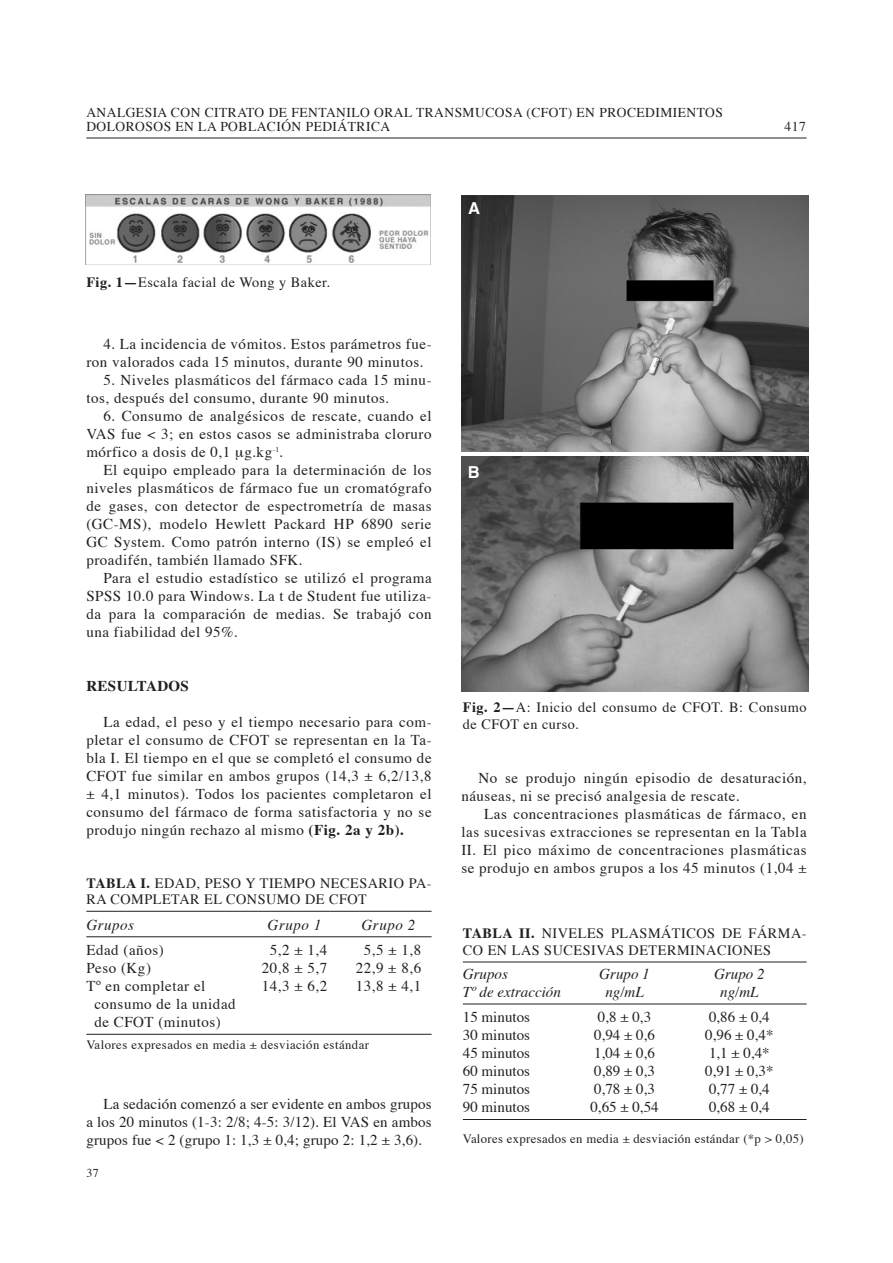
<style>
.page{position:relative;width:893px;height:1263px;background:#fff}
.page>*{position:absolute;margin:0;border:0;box-sizing:border-box;transform-origin:0 0}
.t1{font:700 16.5px "Helvetica";color:#fff}
.t2{font:15px/18px "Times";letter-spacing:.035em;color:#231f20;text-align:justify}
.t3{font:italic 15px "Times";color:#231f20}
.t4{font:15px "Times";color:#231f20}
.t5{font:700 15px "Times";letter-spacing:.025em;color:#231f20}
.t6{font:14.25px/16.5px "Times";letter-spacing:.035em;color:#231f20}
.t7{font:13.5px/13.5px "Times";letter-spacing:.035em;color:#231f20}
.t8{font:12.75px "Times";letter-spacing:.025em;color:#231f20}
.t9{font:12px "Times";color:#231f20}
.s1{font-weight:700}
</style>
<div class="page">
<hr style="left:86px;top:911px;width:345px;height:1px;background:#231f20">
<hr style="left:86px;top:936px;width:345px;height:1px;background:#231f20">
<hr style="left:86px;top:1034px;width:345px;height:1px;background:#231f20">
<hr style="left:86px;top:138px;width:720px;height:1px;background:#231f20">
<div style="left:85px;top:195px;width:346px;height:75px;background:linear-gradient(to right,#fff,#fff)"></div>
<img style="left:86px;top:195px;width:344px;height:69px">
<img style="left:461px;top:195px;width:347px;height:256px">
<img style="left:461px;top:456px;width:347px;height:236px">
<hr style="left:463px;top:962px;width:343px;height:1px;background:#231f20">
<hr style="left:463px;top:1004px;width:343px;height:1px;background:#231f20">
<hr style="left:463px;top:1119px;width:343px;height:1px;background:#231f20">
<p class="t7" style="left:86px;top:107px;width:638px">ANALGESIA CON CITRATO DE FENTANILO ORAL TRANSMUCOSA (CFOT) EN PROCEDIMIENTOS<br>DOLOROSOS EN LA POBLACIÓN PEDIÁTRICA</p>
<p class="t6" style="left:86px;top:275px;width:245px"><span class="s1">Fig. 1—</span>Escala facial de Wong y Baker.</p>
<p class="t2" style="left:86px;top:336px;width:347px;text-indent:17px">4. La incidencia de vómitos. Estos parámetros fue&shy;ron valorados cada 15 minutos, durante 90 minutos.</p>
<p class="t2" style="left:86px;top:372px;width:347px;text-indent:17px">5. Niveles plasmáticos del fármaco cada 15 minu&shy;tos, después del consumo, durante 90 minutos.</p>
<p class="t2" style="left:86px;top:408px;width:347px;text-indent:17px">6. Consumo de analgésicos de rescate, cuando el VAS fue &lt; 3; en estos casos se administraba cloruro mórfico a dosis de 0,1 g.kg<sup>-1</sup>.</p>
<p class="t2" style="left:86px;top:462px;width:347px;text-indent:17px">El equipo empleado para la determinación de los niveles plasmáticos de fármaco fue un cromatógrafo de gases, con detector de espectrometría de masas (GC-MS), modelo Hewlett Packard HP 6890 serie GC System. Como patrón interno (IS) se empleó el proadifén, también llamado SFK.</p>
<p class="t2" style="left:86px;top:570px;width:347px;text-indent:17px">Para el estudio estadístico se utilizó el programa SPSS 10.0 para Windows. La t de Student fue utiliza&shy;da para la comparación de medias. Se trabajó con una fiabilidad del 95%.</p>
<p class="t1" style="left:468px;top:201px;width:13px">A</p>
<p class="t1" style="left:468px;top:465px;width:13px">B</p>
<p class="t7" style="left:784px;top:121px;width:23px">417</p>
<p class="t5" style="left:86px;top:680px;width:104px">RESULTADOS</p>
<p class="t2" style="left:86px;top:714px;width:347px;text-indent:17px">La edad, el peso y el tiempo necesario para com&shy;pletar el consumo de CFOT se representan en la Ta&shy;bla I. El tiempo en el que se completó el consumo de CFOT fue similar en ambos grupos (14,3 ± 6,2/13,8 ± 4,1 minutos). Todos los pacientes completaron el consumo del fármaco de forma satisfactoria y no se produjo ningún rechazo al mismo <span class="s1">(Fig. 2a y 2b).</span></p>
<p class="t6" style="left:86px;top:876px;width:347px"><span class="s1">TABLA I.</span> EDAD, PESO Y TIEMPO NECESARIO PA-<br>RA COMPLETAR EL CONSUMO DE CFOT</p>
<p class="t3" style="left:86px;top:918px;width:49px">Grupos</p>
<p class="t3" style="left:268px;top:918px;width:55px">Grupo 1</p>
<p class="t3" style="left:361px;top:918px;width:55px">Grupo 2</p>
<p class="t2" style="left:86px;top:942px;width:79px">Edad (años)</p>
<p class="t2" style="left:270px;top:942px;width:59px">5,2 ± 1,4</p>
<p class="t2" style="left:364px;top:942px;width:59px">5,5 ± 1,8</p>
<p class="t2" style="left:86px;top:960px;width:66px">Peso (Kg)</p>
<p class="t2" style="left:262px;top:960px;width:67px">20,8 ± 5,7</p>
<p class="t2" style="left:355px;top:960px;width:67px">22,9 ± 8,6</p>
<p class="t2" style="left:86px;top:978px;width:120px">Tº en completar el</p>
<p class="t2" style="left:262px;top:978px;width:67px">14,3 ± 6,2</p>
<p class="t2" style="left:356px;top:978px;width:67px">13,8 ± 4,1</p>
<p class="t2" style="left:94px;top:996px;width:143px">consumo de la unidad de CFOT (minutos)</p>
<p class="t8" style="left:86px;top:1039px;width:284px">Valores expresados en media ± desviación estándar</p>
<p class="t2" style="left:86px;top:1096px;width:347px;text-indent:17px">La sedación comenzó a ser evidente en ambos grupos a los 20 minutos (1-3: 2/8; 4-5: 3/12). El VAS en ambos grupos fue &lt; 2 (grupo 1: 1,3 ± 0,4; grupo 2: 1,2 ± 3,6).</p>
<p class="t9" style="left:86px;top:1168px;width:14px">37</p>
<p class="t6" style="left:463px;top:700px;width:345px;line-height:17.2px"><span class="s1">Fig. 2—</span>A: Inicio del consumo de CFOT. B: Consumo de CFOT en curso.</p>
<p class="t2" style="left:461px;top:770px;width:347px;text-indent:17px">No se produjo ningún episodio de desaturación, náuseas, ni se precisó analgesia de rescate.</p>
<p class="t2" style="left:461px;top:806px;width:347px;text-indent:23px">Las concentraciones plasmáticas de fármaco, en las sucesivas extracciones se representan en la Tabla II. El pico máximo de concentraciones plasmáticas se produjo en ambos grupos a los 45 minutos (1,04 ±</p>
<p class="t6" style="left:463px;top:927px;width:345px"><span class="s1">TABLA II.</span> NIVELES PLASMÁTICOS DE FÁRMA-<br>CO EN LAS SUCESIVAS DETERMINACIONES</p>
<p class="t3" style="left:463px;top:968px;width:46px">Grupos</p>
<p class="t3" style="left:599px;top:968px;width:52px">Grupo 1</p>
<p class="t3" style="left:714px;top:968px;width:52px">Grupo 2</p>
<p class="t3" style="left:463px;top:986px;width:99px">Tº de extracción</p>
<p class="t3" style="left:605px;top:986px;width:40px">ng/mL</p>
<p class="t3" style="left:720px;top:986px;width:40px">ng/mL</p>
<p class="t4" style="left:463px;top:1011px;width:69px">15 minutos</p>
<p class="t2" style="left:598px;top:1010px;width:55px">0,8 ± 0,3</p>
<p class="t2" style="left:709px;top:1010px;width:62px">0,86 ± 0,4</p>
<p class="t4" style="left:463px;top:1029px;width:69px">30 minutos</p>
<p class="t2" style="left:594px;top:1028px;width:62px">0,94 ± 0,6</p>
<p class="t2" style="left:705px;top:1028px;width:70px">0,96 ± 0,4*</p>
<p class="t4" style="left:463px;top:1047px;width:69px">45 minutos</p>
<p class="t2" style="left:594px;top:1046px;width:62px">1,04 ± 0,6</p>
<p class="t2" style="left:709px;top:1046px;width:62px">1,1 ± 0,4*</p>
<p class="t4" style="left:463px;top:1065px;width:69px">60 minutos</p>
<p class="t2" style="left:594px;top:1064px;width:62px">0,89 ± 0,3</p>
<p class="t2" style="left:705px;top:1064px;width:70px">0,91 ± 0,3*</p>
<p class="t4" style="left:463px;top:1083px;width:69px">75 minutos</p>
<p class="t2" style="left:594px;top:1082px;width:62px">0,78 ± 0,3</p>
<p class="t2" style="left:709px;top:1082px;width:62px">0,77 ± 0,4</p>
<p class="t4" style="left:463px;top:1101px;width:69px">90 minutos</p>
<p class="t2" style="left:590px;top:1100px;width:70px">0,65 ± 0,54</p>
<p class="t2" style="left:709px;top:1100px;width:62px">0,68 ± 0,4</p>
<p class="t8" style="left:463px;top:1134px;width:342px">Valores expresados en media ± desviación estándar (*p &gt; 0,05)</p>
</div>
